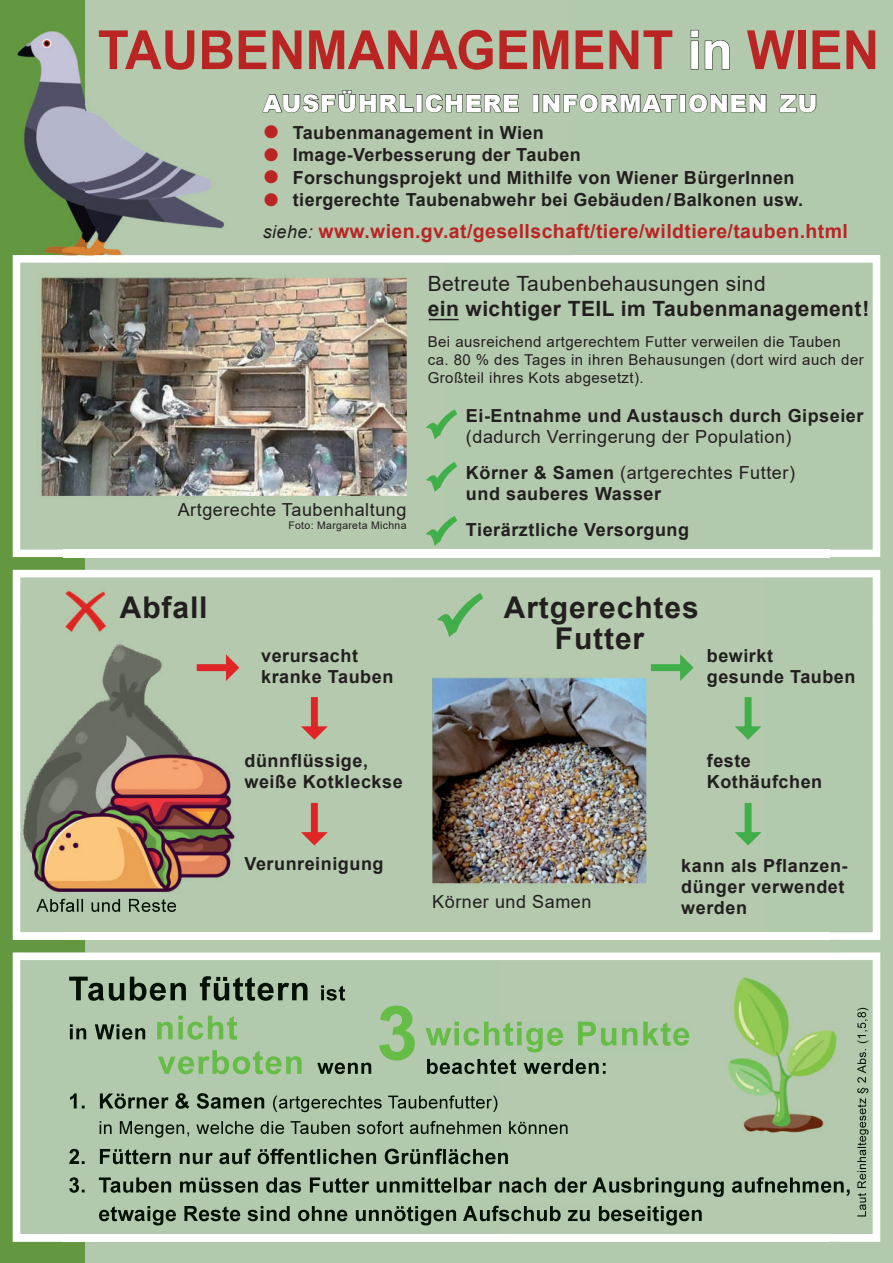
<style>
.page{position:relative;width:893px;height:1263px;background:#fff}
.page>*{position:absolute;margin:0;border:0;box-sizing:border-box;transform-origin:0 0}
.t1{font:700 54px "Arial";color:#ba2524;scale:.94 1}
.t2{font:700 30px/31.5px "Arial";letter-spacing:.03em;color:#231f20;text-align:center}
.t3{font:900 24px "Arial";letter-spacing:.03em;color:#fff}
.t4{font:700 21px "Arial";letter-spacing:.02em;color:#231f20}
.t5{font:21px "Arial";letter-spacing:.02em;color:#231f20}
.t6{font:700 19.5px "Arial";letter-spacing:.02em;color:#ba2524}
.t7{font:700 18px/21px "Arial";letter-spacing:.03em;color:#231f20}
.t8{font:18px/36px "Arial";letter-spacing:.03em;color:#231f20}
.t9{font:15px/18px "Arial";letter-spacing:.03em;color:#231f20}
.t10{font:10.5px "Arial";letter-spacing:.03em;color:#231f20}
.s1{color:#fff}
.s2{color:#ba2524}
.s3{font-weight:400;font-style:italic;font-size:18px;color:#231f20}
.s4{font-weight:700}
</style>
<div class="page">
<img style="left:85px;top:0;width:485px;height:255px">
<div style="left:840px;top:263px;width:53px;height:1000px;background:#b3c9ad"></div>
<img style="left:0;top:0;width:85px;height:1263px">
<img style="left:64px;top:623px;width:765px;height:309px">
<img style="left:13px;top:570px;width:867px;height:53px">
<img style="left:13px;top:622px;width:51px;height:318px">
<img style="left:829px;top:622px;width:51px;height:318px">
<img style="left:63px;top:932px;width:767px;height:8px">
<img style="left:64px;top:1001px;width:765px;height:233px">
<img style="left:13px;top:952px;width:867px;height:49px">
<img style="left:13px;top:1000px;width:51px;height:242px">
<img style="left:829px;top:1000px;width:51px;height:242px">
<img style="left:63px;top:1234px;width:767px;height:8px">
<img style="left:140px;top:899px;width:36px;height:13px">
<img style="left:36px;top:899px;width:104px;height:13px">
<img style="left:243px;top:976px;width:65px;height:25px">
<img style="left:69px;top:976px;width:174px;height:25px">
<img style="left:321px;top:985px;width:24px;height:15px">
<img style="left:145px;top:1024px;width:2px;height:15px">
<img style="left:70px;top:1024px;width:75px;height:15px">
<img style="left:237px;top:1016px;width:2px;height:24px">
<img style="left:157px;top:1016px;width:80px;height:24px">
<img style="left:637px;top:1022px;width:52px;height:30px">
<img style="left:426px;top:1022px;width:211px;height:30px">
<div style="left:68px;top:1050px;width:90px;height:24px;background:#b3c9ad"></div>
<img style="left:158px;top:1050px;width:144px;height:24px">
<img style="left:475px;top:1059px;width:131px;height:15px">
<img style="left:317px;top:1059px;width:158px;height:15px">
<img style="left:379px;top:1005px;width:36px;height:55px">
<img style="left:208px;top:1093px;width:58px;height:16px">
<img style="left:70px;top:1093px;width:138px;height:16px">
<img style="left:337px;top:1095px;width:160px;height:17px">
<img style="left:273px;top:1095px;width:64px;height:17px">
<img style="left:68px;top:1121px;width:499px;height:17px">
<img style="left:100px;top:1121px;width:119px;height:17px">
<img style="left:200px;top:1149px;width:308px;height:15px">
<img style="left:69px;top:1149px;width:131px;height:15px">
<img style="left:69px;top:1177px;width:781px;height:20px">
<img style="left:69px;top:1177px;width:126px;height:16px">
<img style="left:68px;top:1206px;width:634px;height:19px">
<img style="left:99px;top:1206px;width:99px;height:19px">
<img style="left:857px;top:1007px;width:11px;height:209px">
<img style="left:857px;top:1151px;width:9px;height:65px">
<img style="left:64px;top:305px;width:765px;height:245px">
<img style="left:13px;top:255px;width:867px;height:50px">
<img style="left:13px;top:305px;width:51px;height:252px">
<img style="left:829px;top:305px;width:51px;height:252px">
<img style="left:63px;top:550px;width:767px;height:7px">
<svg style="left:262px;top:90px;width:152px;height:23px;background:#96a690"></svg>
<div style="left:416px;top:94px;width:6px;height:18px;border:1px solid #231f20"></div>
<svg style="left:425px;top:93px;width:94px;height:20px;background:#8f9e89"></svg>
<div style="left:533px;top:94px;width:6px;height:18px;border:1px solid #231f20"></div>
<svg style="left:542px;top:92px;width:136px;height:21px;background:#92a28d"></svg>
<div style="left:680px;top:94px;width:6px;height:18px;border:1px solid #231f20"></div>
<svg style="left:688px;top:93px;width:79px;height:20px;background:#90a08a"></svg>
<svg style="left:779px;top:94px;width:38px;height:19px"></svg>
<svg style="left:690px;top:30px;width:40px;height:40px;background:#9cae97"></svg>
<hr style="left:429px;top:319px;width:30px;height:1px;background:#231f20">
<svg style="left:420px;top:406px;width:40px;height:38px;background:#9fc49b"></svg>
<svg style="left:420px;top:459px;width:40px;height:37px"></svg>
<svg style="left:420px;top:513px;width:40px;height:37px"></svg>
<svg style="left:731px;top:696px;width:31px;height:46px"></svg>
<svg style="left:731px;top:801px;width:31px;height:47px"></svg>
<svg style="left:297px;top:696px;width:31px;height:46px"></svg>
<svg style="left:297px;top:801px;width:31px;height:47px"></svg>
<svg style="left:431px;top:590px;width:55px;height:52px;background:#9fc49b"></svg>
<svg style="left:195px;top:654px;width:46px;height:31px"></svg>
<svg style="left:649px;top:654px;width:47px;height:31px"></svg>
<h1 class="t1" style="left:98px;top:12px;width:833px">TAUBENMANAGEMENT <span class="s1">in</span> WIEN</h1>
<h3 class="t3" style="left:263px;top:89px;width:556px">AUSFÜHRLICHERE INFORMATIONEN ZU</h3>
<p class="t7" style="left:263px;top:124px;width:282px"><span class="s2">●</span> Taubenmanagement in Wien</p>
<p class="t7" style="left:263px;top:146px;width:319px"><span class="s2">●</span> Image-Verbesserung der Tauben</p>
<p class="t7" style="left:263px;top:167px;width:533px"><span class="s2">●</span> Forschungsprojekt und Mithilfe von Wiener BürgerInnen</p>
<p class="t7" style="left:263px;top:190px;width:542px"><span class="s2">●</span> tiergerechte Taubenabwehr bei Gebäuden/Balkonen usw.</p>
<p class="t6" style="left:263px;top:217px;width:586px"><span class="s3">siehe:</span> www.wien.gv.at/gesellschaft/tiere/wildtiere/tauben.html</p>
<p class="t8" style="left:178px;top:493px;width:230px">Artgerechte Taubenhaltung</p>
<p class="t10" style="left:288px;top:521px;width:120px">Foto: Margareta Michna</p>
<p class="t5" style="left:428px;top:275px;width:339px">Betreute Taubenbehausungen sind</p>
<p class="t4" style="left:428px;top:294px;width:443px">ein wichtiger TEIL im Taubenmanagement!</p>
<p class="t9" style="left:428px;top:334px;width:438px">Bei ausreichend artgerechtem Futter verweilen die Tauben ca. 80 % des Tages in ihren Behausungen (dort wird auch der<br>Großteil ihres Kots abgesetzt).</p>
<p class="t7" style="left:466px;top:405px;width:399px">Ei-Entnahme und Austausch durch Gipseier</p>
<p class="t8" style="left:466px;top:420px;width:330px">(dadurch Verringerung der Population)<br><span class="s4">Körner &amp; Samen</span> (artgerechtes Futter)</p>
<p class="t7" style="left:466px;top:477px;width:225px;line-height:36px">und sauberes Wasser<br>Tierärztliche Versorgung</p>
<h2 class="t2" style="left:120px;top:592px;width:89px">Abfall</h2>
<h2 class="t2" style="left:504px;top:592px;width:196px">Artgerechtes<br>Futter</h2>
<p class="t7" style="left:261px;top:646px;width:134px">verursacht kranke Tauben</p>
<p class="t7" style="left:707px;top:646px;width:150px">bewirkt<br>gesunde Tauben</p>
<p class="t7" style="left:244px;top:750px;width:160px">dünnflüssige, weiße Kotkleckse</p>
<p class="t7" style="left:707px;top:751px;width:117px">feste<br>Kothäufchen</p>
<p class="t7" style="left:244px;top:855px;width:141px">Verunreinigung</p>
<p class="t8" style="left:432px;top:885px;width:161px">Körner und Samen</p>
<p class="t7" style="left:681px;top:855px;width:168px">kann als Pflanzen&shy;dünger verwendet werden</p>
</div>
